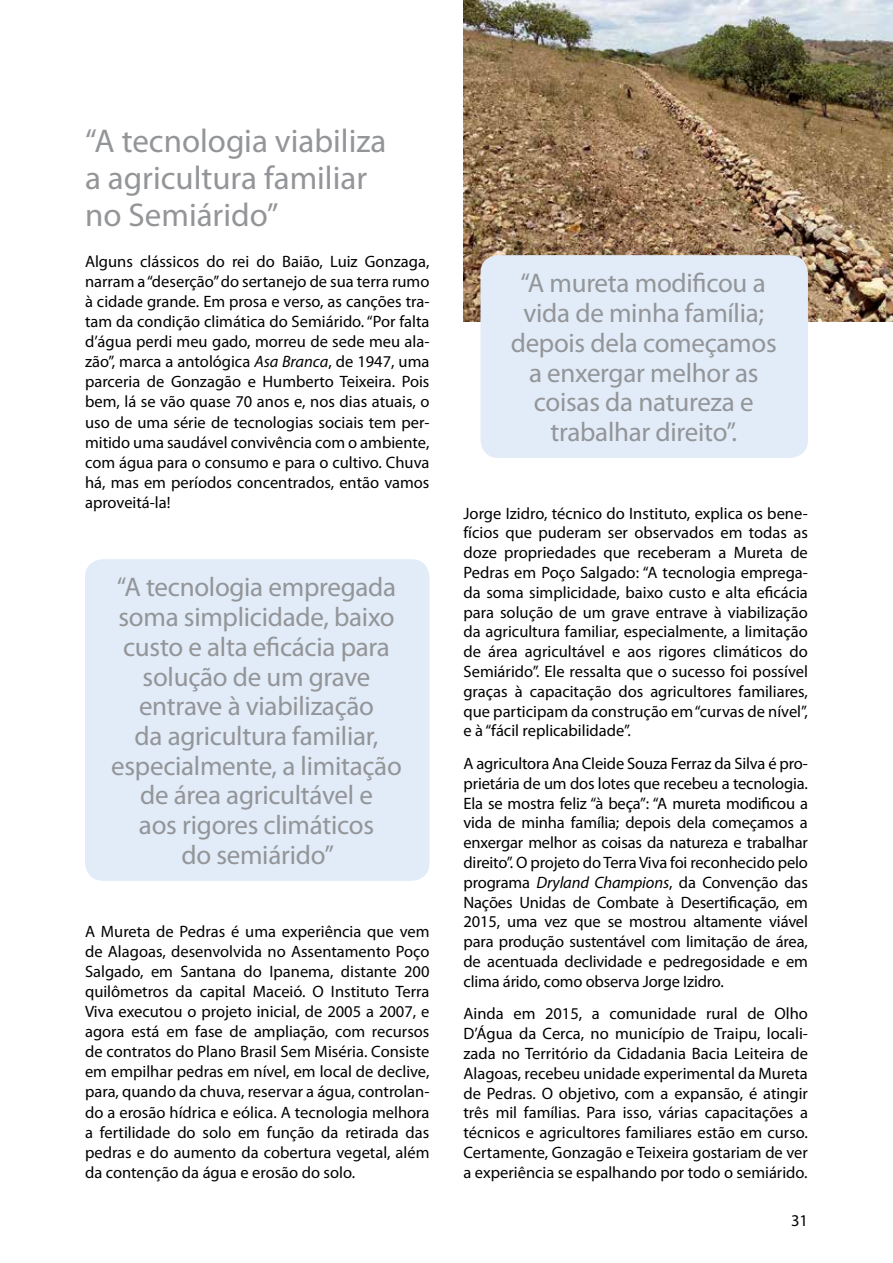
<style>
.page{position:relative;width:893px;height:1263px;background:#fff}
.page>*{position:absolute;margin:0;border:0;box-sizing:border-box;transform-origin:0 0}
.t1{font:33px/36.6px "Myriad Pro";color:#939598}
.t2{font:27px/29.7px "Myriad Pro";letter-spacing:-.01em;color:#939598;text-align:center}
.t3{font:16.5px/19.8px "Myriad Pro";color:#000;text-align:justify}
.s1{font-style:italic}
</style>
<div class="page">
<img style="left:463px;top:0;width:430px;height:322px">
<div style="left:85px;top:559px;width:344px;height:322px;background:#e1ecf8;border-radius:18px"></div>
<div style="left:480px;top:255px;width:328px;height:203px;background:#e1ecf8;border-radius:18px"></div>
<h1 class="t1" style="left:85px;top:122px;width:303px">“A tecnologia viabiliza a agricultura familiar no Semiárido”</h1>
<p class="t3" style="left:85px;top:251px;width:346px">Alguns clássicos do rei do Baião, Luiz Gonzaga, narram a “deserção” do sertanejo de sua terra rumo à cidade grande. Em prosa e verso, as canções tra&shy;tam da condição climática do Semiárido. “Por falta d’água perdi meu gado, morreu de sede meu ala&shy;zão”, marca a antológica <span class="s1">Asa Branca</span>, de 1947, uma parceria de Gonzagão e Humberto Teixeira. Pois bem, lá se vão quase 70 anos e, nos dias atuais, o uso de uma série de tecnologias sociais tem per&shy;mitido uma saudável convivência com o ambiente, com água para o consumo e para o cultivo. Chuva há, mas em períodos concentrados, então vamos aproveitá-la!</p>
<h2 class="t2" style="left:111px;top:572px;width:292px">“A tecnologia empregada soma simplicidade, baixo custo e alta eficácia para solução de um grave entrave à viabilização<br>da agricultura familiar, especialmente, a limitação de área agricultável e<br>aos rigores climáticos<br>do semiárido”</h2>
<p class="t3" style="left:85px;top:921px;width:346px">A Mureta de Pedras é uma experiência que vem de Alagoas, desenvolvida no Assentamento Poço Salgado, em Santana do Ipanema, distante 200 quilômetros da capital Maceió. O Instituto Terra Viva executou o projeto inicial, de 2005 a 2007, e agora está em fase de ampliação, com recursos de contratos do Plano Brasil Sem Miséria. Consiste em empilhar pedras em nível, em local de declive, para, quando da chuva, reservar a água, controlan&shy;do a erosão hídrica e eólica. A tecnologia melhora a fertilidade do solo em função da retirada das pedras e do aumento da cobertura vegetal, além da contenção da água e erosão do solo.</p>
<h2 class="t2" style="left:511px;top:268px;width:268px">“A mureta modificou a vida de minha família; depois dela começamos a enxergar melhor as coisas da natureza e trabalhar direito”.</h2>
<p class="t3" style="left:463px;top:503px;width:346px">Jorge Izidro, técnico do Instituto, explica os bene&shy;fícios que puderam ser observados em todas as doze propriedades que receberam a Mureta de Pedras em Poço Salgado: “A tecnologia emprega&shy;da soma simplicidade, baixo custo e alta eficácia para solução de um grave entrave à viabilização da agricultura familiar, especialmente, a limitação de área agricultável e aos rigores climáticos do Semiárido”. Ele ressalta que o sucesso foi possível graças à capacitação dos agricultores familiares, que participam da construção em “curvas de nível”, e à “fácil replicabilidade”.</p>
<p class="t3" style="left:463px;top:753px;width:346px">A agricultora Ana Cleide Souza Ferraz da Silva é pro&shy;prietária de um dos lotes que recebeu a tecnologia.<br>Ela se mostra feliz “à beça”: “A mureta modificou a vida de minha família; depois dela começamos a enxergar melhor as coisas da natureza e trabalhar direito”. O projeto do Terra Viva foi reconhecido pelo programa <span class="s1">Dryland Champions</span>, da Convenção das Nações Unidas de Combate à Desertificação, em 2015, uma vez que se mostrou altamente viável para produção sustentável com limitação de área, de acentuada declividade e pedregosidade e em clima árido, como observa Jorge Izidro.</p>
<p class="t3" style="left:463px;top:1004px;width:346px">Ainda em 2015, a comunidade rural de Olho D’Água da Cerca, no município de Traipu, locali&shy;zada no Território da Cidadania Bacia Leiteira de Alagoas, recebeu unidade experimental da Mureta de Pedras. O objetivo, com a expansão, é atingir três mil famílias. Para isso, várias capacitações a técnicos e agricultores familiares estão em curso.<br>Certamente, Gonzagão e Teixeira gostariam de ver a experiência se espalhando por todo o semiárido.</p>
<p class="t3" style="left:791px;top:1211px;width:18px">31</p>
</div>
